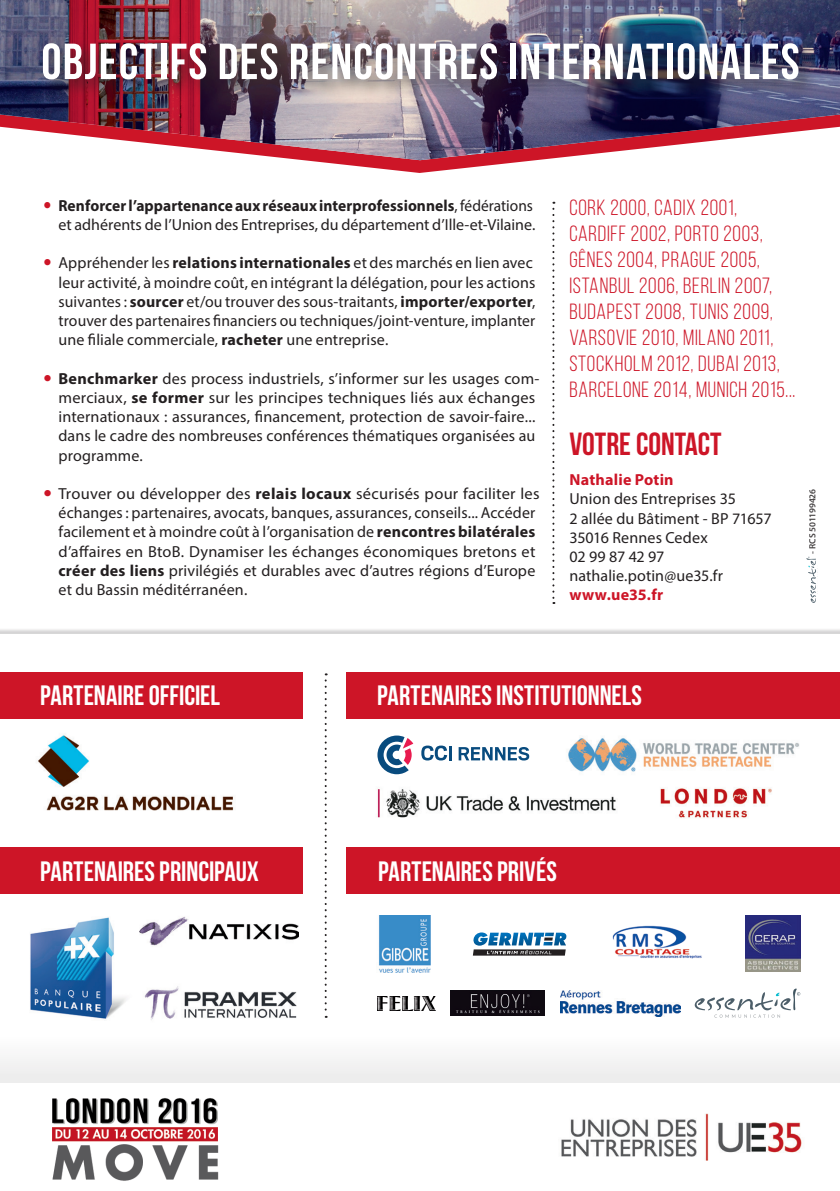
<style>
.page{position:relative;width:840px;height:1191px;background:#fff}
.page>*{position:absolute;margin:0;border:0;box-sizing:border-box;transform-origin:0 0}
.t1{font:700 50.6px "Bebas Neue";letter-spacing:.025em;color:#fff}
.t2{font:700 32px "Bebas Neue";color:#cd1527}
.Style_de_paragraphe{font:700 28px "Bebas Neue";color:#fff}
.Style_de_paragraphe-2{font:22px "Bebas Neue";letter-spacing:.035em;color:#cd1527}
.Style_de_paragraphe-3{font:16px/19.2px "Myriad Pro";letter-spacing:.01em;color:#231f20}
.Style_de_paragraphe-4{font:16px/19.2px "Myriad Pro";letter-spacing:.01em;color:#231f20;scale:.96 1}
.Style_de_paragraphe-5{font:700 16px "Myriad Pro";letter-spacing:.015em;color:#cd1527}
.t3{font:600 9.2px "Myriad Pro";color:#231f20}
.s1{font-weight:700}
</style>
<div class="page">
<svg style="left:302px;top:160px;width:235px;height:13px"></svg>
<img style="left:0;top:0;width:839px;height:160px">
<div style="left:0;top:628px;width:839px;height:85px;background:#231f20;opacity:.2"></div>
<svg style="left:0;top:634px;width:839px;height:80px"></svg>
<div style="left:0;top:1032px;width:839px;height:51px;background:#f5f5f5"></div>
<div style="left:38px;top:39px;width:779px;height:60px;background:#231f20;opacity:.6"></div>
<svg style="left:552px;top:202px;width:2px;height:402px"></svg>
<svg style="left:324px;top:673px;width:2px;height:344px"></svg>
<img style="left:38px;top:735px;width:196px;height:76px">
<svg style="left:806px;top:556px;width:9px;height:47px"></svg>
<img style="left:144px;top:986px;width:153px;height:34px">
<img style="left:140px;top:916px;width:158px;height:30px">
<img style="left:30px;top:917px;width:96px;height:102px">
<div style="left:0;top:672px;width:302px;height:47px;background:#cd1527"></div>
<div style="left:0;top:847px;width:302px;height:47px;background:#cd1527"></div>
<img style="left:450px;top:991px;width:93px;height:24px">
<img style="left:377px;top:996px;width:58px;height:14px">
<img style="left:745px;top:915px;width:54px;height:56px">
<img style="left:378px;top:915px;width:52px;height:57px">
<img style="left:612px;top:925px;width:90px;height:34px">
<img style="left:560px;top:991px;width:120px;height:25px">
<svg style="left:694px;top:988px;width:105px;height:29px"></svg>
<div style="left:346px;top:847px;width:493px;height:47px;background:#cd1527"></div>
<svg style="left:421px;top:745px;width:26px;height:15px"></svg>
<hr style="left:448px;top:745px;width:3px;height:15px;background:#084b7e">
<svg style="left:458px;top:747px;width:71px;height:13px"></svg>
<svg style="left:377px;top:735px;width:36px;height:39px"></svg>
<img style="left:568px;top:737px;width:232px;height:35px">
<div style="left:346px;top:672px;width:493px;height:47px;background:#cd1527"></div>
<img style="left:561px;top:1113px;width:241px;height:48px">
<img style="left:52px;top:1098px;width:167px;height:83px">
<img style="left:377px;top:789px;width:239px;height:29px">
<img style="left:660px;top:788px;width:112px;height:30px">
<svg style="left:473px;top:932px;width:93px;height:23px"></svg>
<p class="t1" style="left:41px;top:34px;width:759px">OBJECTIFS DES RENCONTRES INTERNATIONALES</p>
<p class="Style_de_paragraphe-4" style="left:58px;top:196px;width:498px"><span class="s1">Renforcer l’appartenance aux réseaux interprofessionnels</span>, fédérations et adhérents de l’Union des Entreprises, du département d’Ille-et-Vilaine.</p>
<p class="Style_de_paragraphe-3" style="left:58px;top:253px;width:478px">Appréhender les <span class="s1">relations internationales</span> et des marchés en lien avec leur activité, à moindre coût, en intégrant la délégation, pour les actions suivantes : <span class="s1">sourcer</span> et/ou trouver des sous-traitants, <span class="s1">importer/exporter</span>, trouver des partenaires financiers ou techniques/joint-venture, implanter une filiale commerciale, <span class="s1">racheter</span> une entreprise.</p>
<p class="Style_de_paragraphe-3" style="left:58px;top:368px;width:482px"><span class="s1">Benchmarker</span> des process industriels, s’informer sur les usages com&shy;merciaux, <span class="s1">se former</span> sur les principes techniques liés aux échanges internationaux : assurances, financement, protection de savoir-faire... dans le cadre des nombreuses conférences thématiques organisées au programme.</p>
<p class="Style_de_paragraphe-3" style="left:58px;top:484px;width:482px">Trouver ou développer des <span class="s1">relais locaux</span> sécurisés pour faciliter les échanges : partenaires, avocats, banques, assurances, conseils... Accéder facilement et à moindre coût à l’organisation de <span class="s1">rencontres bilatérales </span>d’affaires en BtoB. Dynamiser les échanges économiques bretons et <span class="s1">créer des liens</span> privilégiés et durables avec d’autres régions d’Europe et du Bassin méditérranéen.</p>
<p class="t3" style="left:806px;top:553px;width:66px;rotate:-90deg">- RCS 501199426</p>
<p class="Style_de_paragraphe-2" style="left:569px;top:196px;width:169px">CORK 2000, CADIX 2001,</p>
<p class="Style_de_paragraphe-2" style="left:569px;top:222px;width:195px">CARDIFF 2002, PORTO 2003,</p>
<p class="Style_de_paragraphe-2" style="left:569px;top:248px;width:192px">GÊNES 2004, PRAGUE 2005,</p>
<p class="Style_de_paragraphe-2" style="left:569px;top:274px;width:204px">ISTANBUL 2006, BERLIN 2007,</p>
<p class="Style_de_paragraphe-2" style="left:569px;top:300px;width:205px">BUDAPEST 2008, TUNIS 2009,</p>
<p class="Style_de_paragraphe-2" style="left:569px;top:326px;width:205px">VARSOVIE 2010, MILANO 2011,</p>
<p class="Style_de_paragraphe-2" style="left:569px;top:352px;width:211px">STOCKHOLM 2012, DUBAI 2013,</p>
<p class="Style_de_paragraphe-2" style="left:569px;top:378px;width:227px">BARCELONE 2014, MUNICH 2015...</p>
<p class="t2" style="left:569px;top:426px;width:154px">VOTRE CONTACT</p>
<p class="Style_de_paragraphe-5" style="left:569px;top:469px;width:106px">Nathalie Potin</p>
<p class="Style_de_paragraphe-3" style="left:569px;top:489px;width:168px">Union des Entreprises 35</p>
<p class="Style_de_paragraphe-3" style="left:569px;top:508px;width:204px">2 allée du Bâtiment - BP 71657</p>
<p class="Style_de_paragraphe-3" style="left:569px;top:527px;width:140px">35016 Rennes Cedex</p>
<p class="Style_de_paragraphe-3" style="left:569px;top:547px;width:96px">02 99 87 42 97</p>
<p class="Style_de_paragraphe-3" style="left:569px;top:566px;width:155px">nathalie.potin@ue35.fr</p>
<p class="Style_de_paragraphe-5" style="left:569px;top:584px;width:95px">www.ue35.fr</p>
<p class="Style_de_paragraphe" style="left:40px;top:680px;width:181px">PARTENAIRE OFFICIEL</p>
<p class="Style_de_paragraphe" style="left:377px;top:680px;width:266px">PARTENAIRES INSTITUTIONNELS</p>
<p class="Style_de_paragraphe" style="left:40px;top:855px;width:220px">PARTENAIRES PRINCIPAUX</p>
<p class="Style_de_paragraphe" style="left:378px;top:855px;width:180px">PARTENAIRES PRIVÉS</p>
</div>
